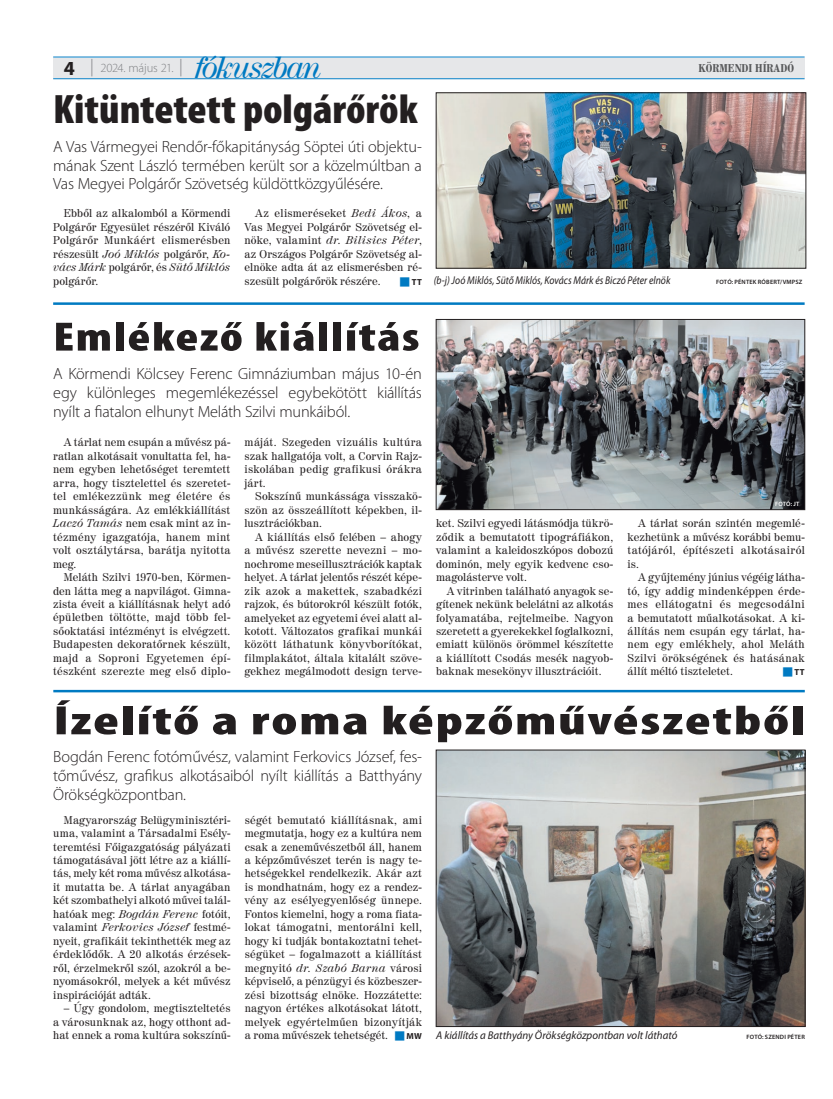
<style>
.page{position:relative;width:833px;height:1099px;background:#fff}
.page>*{position:absolute;margin:0;border:0;box-sizing:border-box;transform-origin:0 0}
.t1{font:900 condensed 41.25px "Myriad Pro";letter-spacing:.025em;color:#231f20;scale:1.42 1}
.t2{font:900 condensed 41.25px "Myriad Pro";color:#231f20;scale:1.05 1}
.t3{font:900 condensed 41.25px "Myriad Pro";letter-spacing:.025em;color:#231f20;scale:1.25 1}
.t4{font:italic 30px "Century 725 PFL";letter-spacing:-.06em;color:#007ac2}
.t5{font:300 16.25px/18.8px "Myriad Pro";letter-spacing:-.015em;color:#231f20;text-align:justify}
.t6{font:300 12.5px "Myriad Pro";letter-spacing:-.015em;color:#808285}
.t7{font:11.25px/13.5px "Century 725 PFL";letter-spacing:.015em;color:#231f20;text-align:justify}
.t8{font:italic 11.25px "Myriad Pro";color:#231f20;scale:.86 1}
.t9{font:italic 11.25px "Myriad Pro";color:#231f20}
.t10{font:700 11.25px "Century 725 Cn PFL";color:#57585a}
.t11{font:700 8.75px "Myriad Pro";color:#231f20}
.t12{font:600 6.25px "Myriad Pro";letter-spacing:.03em;color:#231f20}
.t13{font:600 6.25px "Myriad Pro";letter-spacing:.02em;color:#fff}
.s1{font-weight:700;font-size:20px;color:#231f20}
.s2{font-size:17.5px}
.s3{font-style:italic}
.s4{color:#007ac2}
.s5{font-family:"Myriad Pro";font-weight:700;font-size:8.75px}
</style>
<div class="page">
<div style="left:53px;top:58px;width:751px;height:20px;background:#e6e7e9"></div>
<hr style="left:53px;top:78px;width:751px;height:1px;background:#007ac2">
<hr style="left:53px;top:57px;width:751px;height:1px;background:#007ac2">
<img style="left:438px;top:321px;width:365px;height:187px">
<div style="left:436px;top:319px;width:369px;height:191px;border:1px solid #231f20"></div>
<img style="left:438px;top:751px;width:365px;height:273px">
<div style="left:436px;top:749px;width:369px;height:277px;border:1px solid #231f20"></div>
<img style="left:438px;top:95px;width:366px;height:171px">
<div style="left:436px;top:93px;width:370px;height:175px;border:1px solid #231f20"></div>
<hr style="left:53px;top:690px;width:751px;height:2px;background:#007ac2">
<hr style="left:53px;top:302px;width:751px;height:3px;background:#007ac2">
<h2 class="t4" style="left:195px;top:48px;width:128px">fókuszban</h2>
<p class="t6" style="left:64px;top:61px;width:120px"><span class="s1">4</span> <span class="s2">|</span> 2024. május 21. <span class="s2">|</span></p>
<p class="t10" style="left:698px;top:61px;width:97px">KÖRMENDI HÍRADÓ</p>
<h1 class="t2" style="left:53px;top:86px;width:349px">Kitüntetett polgárőrök</h1>
<h3 class="t5" style="left:53px;top:137px;width:370px">A Vas Vármegyei Rendőr-főkapitányság Söptei úti objektu&shy;mának Szent László termében került sor a közelmúltban a Vas Megyei Polgárőr Szövetség küldöttközgyűlésére.</h3>
<p class="t7" style="left:53px;top:206px;width:179px;text-indent:11px">Ebből az alkalomból a Körmendi Polgárőr Egyesület részéről Kiváló Polgárőr Munkáért elismerésben részesült <span class="s3">Joó Miklós</span> polgárőr, <span class="s3">Ko&shy;vács Márk</span> polgárőr, és <span class="s3">Sütő Miklós </span>polgárőr.</p>
<p class="t7" style="left:244px;top:206px;width:179px;text-indent:11px">Az elismeréseket <span class="s3">Bedi Ákos</span>, a Vas Megyei Polgárőr Szövetség el&shy;nöke, valamint <span class="s3">dr. Bilisics Péter</span>, az Országos Polgárőr Szövetség al&shy;elnöke adta át az elismerésben ré&shy;szesült polgárőrök részére.</p>
<p class="t11" style="left:400px;top:276px;width:23px"><span class="s4">■</span>TT</p>
<p class="t8" style="left:434px;top:273px;width:277px">(b-j) Joó Miklós, Sütő Miklós, Kovács Márk és Biczó Péter elnök</p>
<p class="t12" style="left:716px;top:279px;width:88px">FOTÓ: PÉNTEK RÓBERT/VMPSZ</p>
<h1 class="t3" style="left:53px;top:314px;width:294px">Emlékező kiállítás</h1>
<h3 class="t5" style="left:53px;top:364px;width:370px">A Körmendi Kölcsey Ferenc Gimnáziumban május 10-én egy különleges megemlékezéssel egybekötött kiállítás nyílt a fiatalon elhunyt Meláth Szilvi munkáiból.</h3>
<p class="t7" style="left:53px;top:435px;width:179px;text-indent:11px">A tárlat nem csupán a művész pá&shy;ratlan alkotásait vonultatta fel, ha&shy;nem egyben lehetőséget teremtett arra, hogy tisztelettel és szeretet&shy;tel emlékezzünk meg életére és munkásságára. Az emlékkiállítást <span class="s3">Laczó Tamás</span> nem csak mint az in&shy;tézmény igazgatója, hanem mint volt osztálytársa, barátja nyitotta meg.</p>
<p class="t7" style="left:53px;top:570px;width:179px;text-indent:11px">Meláth Szilvi 1970-ben, Körmen&shy;den látta meg a napvilágot. Gimna&shy;zista éveit a kiállításnak helyt adó épületben töltötte, majd több fel&shy;sőoktatási intézményt is elvégzett.<br>Budapesten dekoratőrnek készült, majd a Soproni Egyetemen épí&shy;tészként szerezte meg első diplo-</p>
<p class="t7" style="left:245px;top:435px;width:179px">máját. Szegeden vizuális kultúra szak hallgatója volt, a Corvin Rajz&shy;iskolában pedig grafikusi órákra járt.</p>
<p class="t7" style="left:245px;top:489px;width:179px;text-indent:11px">Sokszínű munkássága visszakö&shy;szön az összeállított képekben, il&shy;lusztrációkban.</p>
<p class="t7" style="left:245px;top:530px;width:179px;text-indent:11px">A kiállítás első felében – ahogy a művész szerette nevezni – mo&shy;nochrome meseillusztrációk kaptak helyet. A tárlat jelentős részét képe&shy;zik azok a makettek, szabadkézi rajzok, és bútorokról készült fotók, amelyeket az egyetemi évei alatt al&shy;kotott. Változatos grafikai munkái között láthatunk könyvborítókat, filmplakátot, általa kitalált szöve&shy;gekhez megálmodott design terve-</p>
<p class="t13" style="left:775px;top:500px;width:26px">FOTÓ: JT</p>
<p class="t7" style="left:436px;top:516px;width:179px">ket. Szilvi egyedi látásmódja tükrö&shy;ződik a bemutatott tipográfiákon, valamint a kaleidoszkópos dobozú dominón, mely egyik kedvenc cso&shy;magolásterve volt.</p>
<p class="t7" style="left:436px;top:583px;width:179px;text-indent:11px">A vitrinben található anyagok se&shy;gítenek nekünk belelátni az alkotás folyamatába, rejtelmeibe. Nagyon szeretett a gyerekekkel foglalkozni, emiatt különös örömmel készítette a kiállított Csodás mesék nagyob&shy;baknak mesekönyv illusztrációit.</p>
<p class="t7" style="left:627px;top:516px;width:179px;text-indent:11px">A tárlat során szintén megemlé&shy;kezhetünk a művész korábbi bemu&shy;tatójáról, építészeti alkotásairól is.</p>
<p class="t7" style="left:627px;top:570px;width:179px;text-indent:11px">A gyűjtemény június végéig látha&shy;tó, így addig mindenképpen érde&shy;mes ellátogatni és megcsodálni a bemutatott műalkotásokat. A ki&shy;állítás nem csupán egy tárlat, ha&shy;nem egy emlékhely, ahol Meláth Szilvi örökségének és hatásának állít méltó tiszteletet.</p>
<p class="t11" style="left:783px;top:666px;width:23px"><span class="s4">■</span>TT</p>
<h1 class="t1" style="left:53px;top:697px;width:530px">Ízelítő a roma képzőművészetből</h1>
<h3 class="t5" style="left:53px;top:747px;width:370px">Bogdán Ferenc fotóművész, valamint Ferkovics József, fes&shy;tőművész, grafikus alkotásaiból nyílt kiállítás a Batthyány Örökségközpontban.</h3>
<p class="t7" style="left:53px;top:812px;width:179px;text-indent:11px">Magyarország Belügyminisztéri&shy;uma, valamint a Társadalmi Esély&shy;teremtési Főigazgatóság pályázati támogatásával jött létre az a kiállí&shy;tás, mely két roma művész alkotása&shy;it mutatta be. A tárlat anyagában két szombathelyi alkotó művei talál&shy;hatóak meg: <span class="s3">Bogdán Ferenc</span> fotóit, valamint <span class="s3">Ferkovics József</span> festmé&shy;nyeit, grafikáit tekinthették meg az érdeklődők. A 20 alkotás érzések&shy;ről, érzelmekről szól, azokról a be&shy;nyomásokról, melyek a két művész inspirációját adták.</p>
<p class="t7" style="left:53px;top:1001px;width:179px;text-indent:11px">– Úgy gondolom, megtiszteltetés a városunknak az, hogy otthont ad&shy;hat ennek a roma kultúra sokszínű-</p>
<p class="t7" style="left:245px;top:812px;width:179px">ségét bemutató kiállításnak, ami megmutatja, hogy ez a kultúra nem csak a zeneművészetből áll, hanem a képzőművészet terén is nagy te&shy;hetségekkel rendelkezik. Akár azt is mondhatnám, hogy ez a rendez&shy;vény az esélyegyenlőség ünnepe.<br>Fontos kiemelni, hogy a roma fiata&shy;lokat támogatni, mentorálni kell, hogy ki tudják bontakoztatni tehet&shy;ségüket – fogalmazott a kiállítást megnyitó <span class="s3">dr. Szabó Barna</span> városi képviselő, a pénzügyi és közbeszer&shy;zési bizottság elnöke. Hozzátette: nagyon értékes alkotásokat látott, melyek egyértelműen bizonyítják a roma művészek tehetségét. <span class="s4">■</span> <span class="s5">MW</span></p>
<p class="t9" style="left:436px;top:1028px;width:243px">A kiállítás a Batthyány Örökségközpontban volt látható</p>
<p class="t12" style="left:746px;top:1033px;width:60px">FOTÓ: SZENDI PÉTER</p>
</div>
